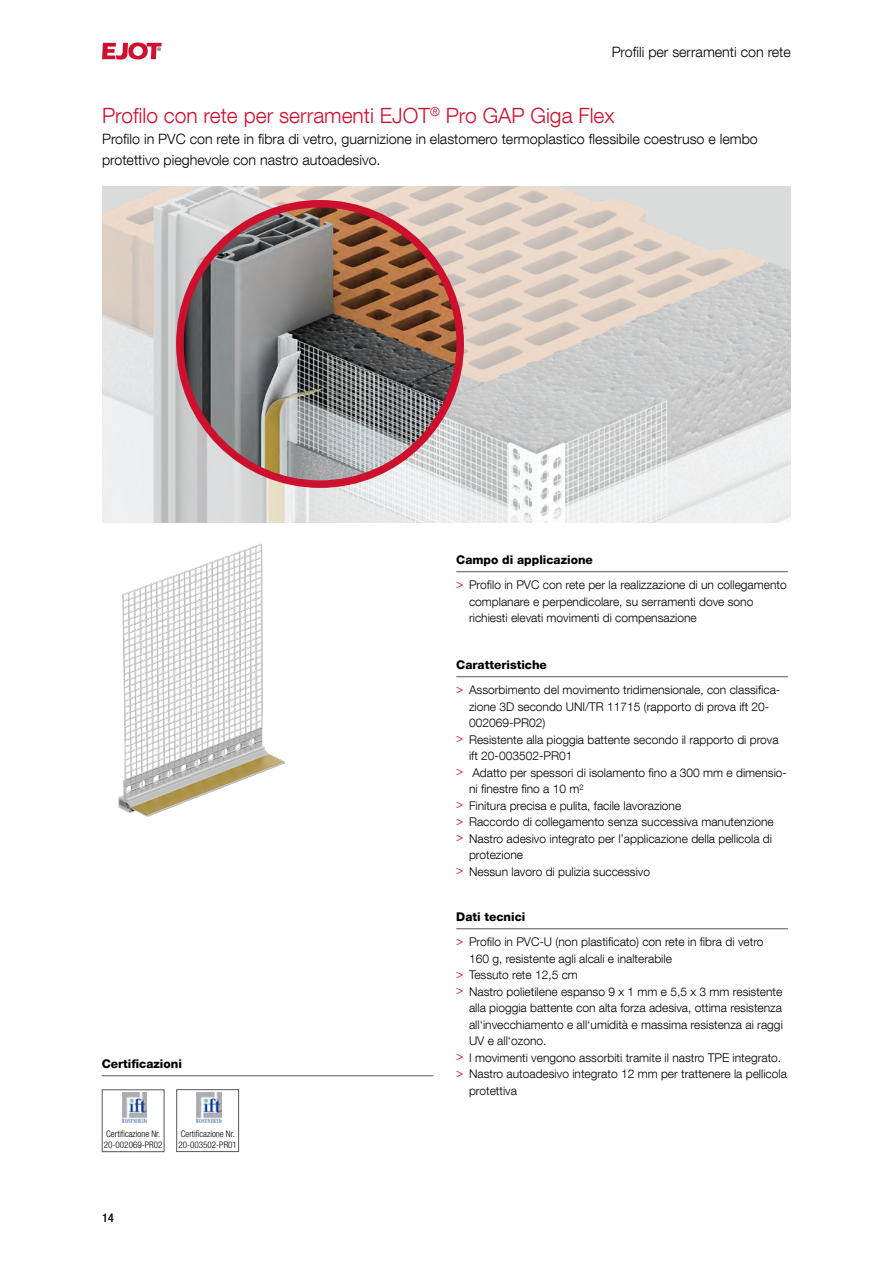
<style>
.page{position:relative;width:893px;height:1263px;background:#fff}
.page>*{position:absolute;margin:0;border:0;box-sizing:border-box;transform-origin:0 0}
.t1{font:300 21px "Helvetica Neue LT Com";color:#cd102e}
.t2{font:300 14.25px/21px "Helvetica Neue LT Com";color:#000}
.t3{font:300 12px/25px "Helvetica Neue LT Com";color:#000}
.t4{font:800 12px "Helvetica Neue LT Com";color:#000}
.t5{font:500 condensed 12px "Helvetica Neue LT Com";color:#000}
.t6{font:300 condensed 9.15px/10.1px "Helvetica Neue LT Com";color:#000}
.s1{font-weight:800}
.s2{font-weight:400;color:#cd102e}
</style>
<div class="page">
<svg style="left:102px;top:42px;width:60px;height:18px"></svg>
<hr style="left:456px;top:571px;width:332px;height:1px;background:#555756">
<hr style="left:456px;top:676px;width:332px;height:1px;background:#555756">
<hr style="left:456px;top:928px;width:332px;height:1px;background:#555756">
<img style="left:119px;top:543px;width:166px;height:273px">
<hr style="left:102px;top:1075px;width:331px;height:1px;background:#555756">
<svg style="left:102px;top:186px;width:689px;height:337px;background:#d9d3d0"></svg>
<img style="left:197px;top:1092px;width:24px;height:30px">
<div style="left:176px;top:1089px;width:63px;height:63px;border:1px solid #555756"></div>
<img style="left:180px;top:204px;width:280px;height:280px;border-radius:140px">
<div style="left:176px;top:200px;width:288px;height:288px;border:8px solid #cd102e;border-radius:50%"></div>
<img style="left:122px;top:1092px;width:25px;height:30px">
<div style="left:102px;top:1089px;width:63px;height:63px;border:1px solid #555756"></div>
<p class="t2" style="left:612px;top:41px;width:181px">Profili per serramenti con rete</p>
<h1 class="t1" style="left:102px;top:103px;width:514px">Profilo con rete per serramenti EJOT<sup>®</sup> Pro GAP Giga Flex</h1>
<p class="t2" style="left:102px;top:128px;width:657px">Profilo in PVC con rete in fibra di vetro, guarnizione in elastomero termoplastico flessibile coestruso e lembo protettivo pieghevole con nastro autoadesivo.</p>
<p class="t4" style="left:102px;top:1057px;width:82px">Certificazioni</p>
<p class="t6" style="left:104px;top:1129px;width:60px">Certificazione Nr.<br>20-002069-PR02</p>
<p class="t6" style="left:178px;top:1129px;width:60px">Certificazione Nr.<br>20-003502-PR01</p>
<p class="t5" style="left:102px;top:1211px;width:13px">14</p>
<p class="t3" style="left:456px;top:547px;width:332px"><span class="s1">Campo di applicazione<br></span><span class="s2">&gt;</span> Profilo in PVC con rete per la realizzazione di un collegamento</p>
<p class="t3" style="left:469px;top:593px;width:286px;line-height:16.5px">complanare e perpendicolare, su serramenti dove sono richiesti elevati movimenti di compensazione</p>
<p class="t3" style="left:456px;top:652px;width:326px"><span class="s1">Caratteristiche<br></span><span class="s2">&gt;</span> Assorbimento del movimento tridimensionale, con classifica-</p>
<p class="t3" style="left:469px;top:694px;width:302px">zione 3D secondo UNI/TR 11715 (rapporto di prova ift 20-</p>
<p class="t3" style="left:469px;top:710px;width:78px">002069-PR02)</p>
<p class="t3" style="left:456px;top:727px;width:324px"><span class="s2">&gt;</span> Resistente alla pioggia battente secondo il rapporto di prova</p>
<p class="t3" style="left:469px;top:743px;width:105px">ift 20-003502-PR01</p>
<p class="t3" style="left:456px;top:760px;width:332px"><span class="s2">&gt;</span> Adatto per spessori di isolamento fino a 300 mm e dimensio-</p>
<p class="t3" style="left:469px;top:776px;width:116px">ni finestre fino a 10 m²</p>
<p class="t3" style="left:456px;top:793px;width:227px"><span class="s2">&gt;</span> Finitura precisa e pulita, facile lavorazione</p>
<p class="t3" style="left:456px;top:809px;width:319px"><span class="s2">&gt;</span> Raccordo di collegamento senza successiva manutenzione</p>
<p class="t3" style="left:456px;top:826px;width:317px"><span class="s2">&gt;</span> Nastro adesivo integrato per l’applicazione della pellicola di</p>
<p class="t3" style="left:469px;top:842px;width:56px">protezione</p>
<p class="t3" style="left:456px;top:859px;width:195px"><span class="s2">&gt;</span> Nessun lavoro di pulizia successivo</p>
<p class="t3" style="left:456px;top:904px;width:309px"><span class="s1">Dati tecnici<br></span><span class="s2">&gt;</span> Profilo in PVC-U (non plastificato) con rete in fibra di vetro</p>
<p class="t3" style="left:469px;top:946px;width:204px">160 g, resistente agli alcali e inalterabile</p>
<p class="t3" style="left:456px;top:962px;width:123px"><span class="s2">&gt;</span> Tessuto rete 12,5 cm</p>
<p class="t3" style="left:456px;top:979px;width:328px"><span class="s2">&gt;</span> Nastro polietilene espanso 9 x 1 mm e 5,5 x 3 mm resistente</p>
<p class="t3" style="left:469px;top:995px;width:314px">alla pioggia battente con alta forza adesiva, ottima resistenza</p>
<p class="t3" style="left:469px;top:1012px;width:315px">all‘invecchiamento e all‘umidità e massima resistenza ai raggi</p>
<p class="t3" style="left:469px;top:1028px;width:79px">UV e all‘ozono.</p>
<p class="t3" style="left:456px;top:1045px;width:327px"><span class="s2">&gt;</span> I movimenti vengono assorbiti tramite il nastro TPE integrato.</p>
<p class="t3" style="left:456px;top:1061px;width:332px"><span class="s2">&gt;</span> Nastro autoadesivo integrato 12 mm per trattenere la pellicola</p>
<p class="t3" style="left:469px;top:1078px;width:50px">protettiva</p>
</div>
